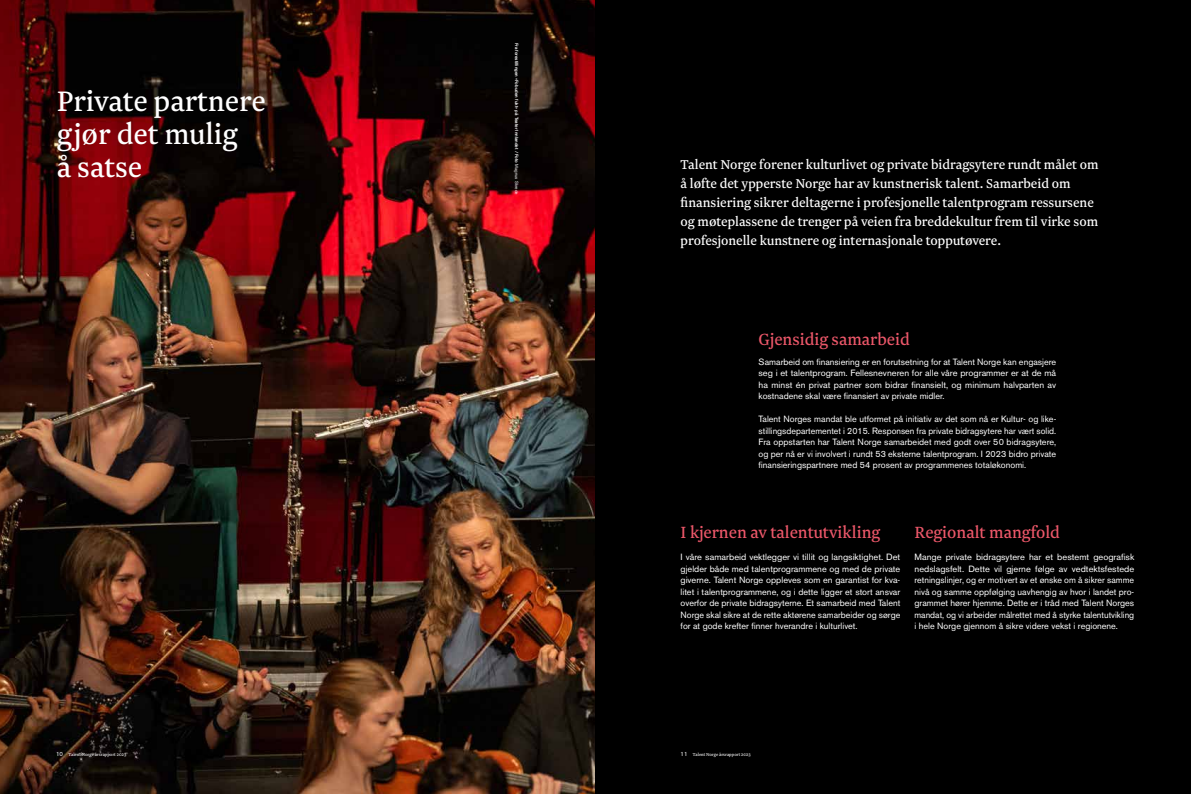
<style>
.page{position:relative;width:1191px;height:794px;background:#fff}
.page>*{position:absolute;margin:0;border:0;box-sizing:border-box;transform-origin:0 0}
.t1{font:33px/33px "Newzald";color:#fff}
.t2{font:19px "Newzald";color:#eb5769}
.t3{font:15px/19px "Newzald";color:#fff}
.t4{font:9px/11.5px "Berthold Akzidenz Grotesk BE";color:#fff;text-align:justify}
.t5{font:5px "Newzald";color:#fff}
.t6{font:500 4.5px "Berthold Akzidenz Grotesk BE";color:#fff}
.s1{font-family:"Berthold Akzidenz Grotesk BE";font-size:6px}
.s2{font-weight:400}
</style>
<div class="page">
<img style="left:0;top:0;width:595px;height:794px">
<div style="left:595px;top:0;width:596px;height:794px;background:#000"></div>
<h1 class="t1" style="left:57px;top:84px;width:210px">Private partnere gjør det mulig<br>å satse</h1>
<p class="t5" style="left:56px;top:751px;width:72px"><span class="s1">10</span> Talent Norge årsrapport 2023</p>
<p class="t6" style="left:519px;top:43px;width:153px;rotate:90deg">Fra forestillingen «Fobuden fukt» på Teater Innlandet / Foto <span class="s2">Magnus Skrede</span></p>
<p class="t3" style="left:680px;top:155px;width:419px">Talent Norge forener kulturlivet og private bidragsytere rundt målet om å løfte det ypperste Norge har av kunstnerisk talent. Samarbeid om finansiering sikrer deltagerne i profesjonelle talentprogram ressursene og møteplassene de trenger på veien fra breddekultur frem til virke som profesjonelle kunstnere og internasjonale topputøvere.</p>
<h2 class="t2" style="left:758px;top:328px;width:153px">Gjensidig samarbeid</h2>
<p class="t4" style="left:758px;top:356px;width:299px">Samarbeid om finansiering er en forutsetning for at Talent Norge kan engasjere seg i et talentprogram. Fellesnevneren for alle våre programmer er at de må ha minst én privat partner som bidrar finansielt, og minimum halvparten av kostnadene skal være finansiert av private midler.</p>
<p class="t4" style="left:758px;top:413px;width:299px">Talent Norges mandat ble utformet på initiativ av det som nå er Kultur- og like&shy;stillingsdepartementet i 2015. Responsen fra private bidragsytere har vært solid.<br>Fra oppstarten har Talent Norge samarbeidet med godt over 50 bidragsytere, og per nå er vi involvert i rundt 53 eksterne talentprogram. I 2023 bidro private finansieringspartnere med 54 prosent av programmenes totaløkonomi.</p>
<h2 class="t2" style="left:680px;top:520px;width:201px">I kjernen av talentutvikling</h2>
<p class="t4" style="left:680px;top:551px;width:221px">I våre samarbeid vektlegger vi tillit og langsiktighet. Det gjelder både med talentprogrammene og med de private giverne. Talent Norge oppleves som en garantist for kva&shy;litet i talentprogrammene, og i dette ligger et stort ansvar overfor de private bidragsyterne. Et samarbeid med Talent Norge skal sikre at de rette aktørene samarbeider og sørge for at gode krefter finner hverandre i kulturlivet.</p>
<h2 class="t2" style="left:914px;top:520px;width:147px">Regionalt mangfold</h2>
<p class="t4" style="left:914px;top:551px;width:221px">Mange private bidragsytere har et bestemt geografisk nedslagsfelt. Dette vil gjerne følge av vedtektsfestede retningslinjer, og er motivert av et ønske om å sikrer samme nivå og samme oppfølging uavhengig av hvor i landet pro&shy;grammet hører hjemme. Dette er i tråd med Talent Norges mandat, og vi arbeider målrettet med å styrke talentutvikling i hele Norge gjennom å sikre videre vekst i regionene.</p>
<p class="t5" style="left:680px;top:751px;width:72px"><span class="s1">11</span> Talent Norge årsrapport 2023</p>
</div>
